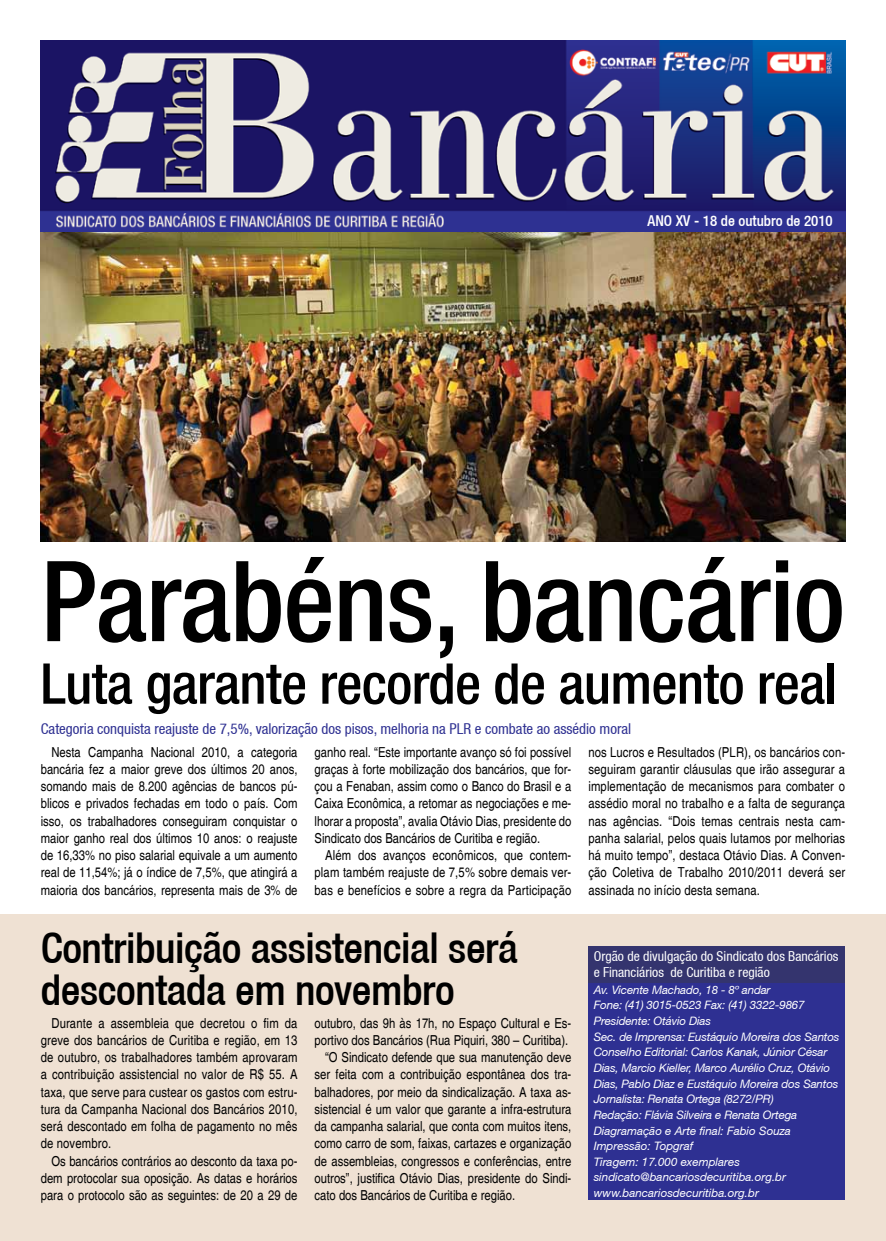
<style>
.page{position:relative;width:886px;height:1241px;background:#fff}
.page>*{position:absolute;margin:0;border:0;box-sizing:border-box;transform-origin:0 0}
.t1{font:500 condensed 111.88px "Helvetica 67";letter-spacing:-.01em;color:#000}
.t2{font:500 condensed 56.25px "Helvetica 67";letter-spacing:-.01em;color:#000}
.t3{font:500 condensed 42.5px/42.5px "Helvetica 67";letter-spacing:-.01em;color:#000}
.t4{font:condensed 15px "Helvetica 57";color:#2e3092}
.t5{font:500 condensed 14.88px "Helvetica 67";color:#fff}
.t6{font:condensed 13.75px/17.2px "Helvetica";color:#000;text-align:justify}
.t7{font:condensed 13.75px/16.5px "Helvetica 57";color:#fff}
.t8{font:italic 11.62px/15.6px "Helvetica 56";letter-spacing:-.015em;color:#fff}
</style>
<div class="page">
<div style="left:0;top:914px;width:886px;height:326px;background:#efe1d3"></div>
<img style="left:41px;top:231px;width:804px;height:310px">
<img style="left:41px;top:41px;width:804px;height:190px">
<div style="left:588px;top:982px;width:257px;height:217px;background:#2e3092"></div>
<div style="left:588px;top:945px;width:257px;height:37px;background:#34346e"></div>
<p class="t5" style="left:647px;top:212px;width:187px">ANO XV - 18 de outubro de 2010</p>
<h1 class="t1" style="left:41px;top:534px;width:806px">Parabéns, bancário</h1>
<h2 class="t2" style="left:41px;top:650px;width:798px">Luta garante recorde de aumento real</h2>
<p class="t6" style="left:588px;top:743px;width:258px">nos Lucros e Resultados (PLR), os bancários con&shy;seguiram garantir cláusulas que irão assegurar a implementação de mecanismos para combater o assédio moral no trabalho e a falta de segurança nas agências. “Dois temas centrais nesta cam&shy;panha salarial, pelos quais lutamos por melhorias há muito tempo”, destaca Otávio Dias. A Conven&shy;ção Coletiva de Trabalho 2010/2011 deverá ser assinada no início desta semana.</p>
<p class="t4" style="left:41px;top:720px;width:592px">Categoria conquista reajuste de 7,5%, valorização dos pisos, melhoria na PLR e combate ao assédio moral</p>
<p class="t6" style="left:41px;top:743px;width:258px;text-indent:11px">Nesta Campanha Nacional 2010, a categoria bancária fez a maior greve dos últimos 20 anos, somando mais de 8.200 agências de bancos pú&shy;blicos e privados fechadas em todo o país. Com isso, os trabalhadores conseguiram conquistar o maior ganho real dos últimos 10 anos: o reajuste de 16,33% no piso salarial equivale a um aumento real de 11,54%; já o índice de 7,5%, que atingirá a maioria dos bancários, representa mais de 3% de</p>
<p class="t6" style="left:315px;top:743px;width:258px">ganho real. “Este importante avanço só foi possível graças à forte mobilização dos bancários, que for&shy;çou a Fenaban, assim como o Banco do Brasil e a Caixa Econômica, a retomar as negociações e me&shy;lhorar a proposta”, avalia Otávio Dias, presidente do Sindicato dos Bancários de Curitiba e região.</p>
<p class="t6" style="left:315px;top:846px;width:258px;text-indent:11px">Além dos avanços econômicos, que contem&shy;plam também reajuste de 7,5% sobre demais ver&shy;bas e benefícios e sobre a regra da Participação</p>
<h3 class="t3" style="left:41px;top:925px;width:479px">Contribuição assistencial será descontada em novembro</h3>
<p class="t6" style="left:315px;top:1014px;width:258px">outubro, das 9h às 17h, no Espaço Cultural e Es-</p>
<p class="t6" style="left:315px;top:1031px;width:255px">portivo dos Bancários (Rua Piquiri, 380 – Curitiba).</p>
<p class="t6" style="left:325px;top:1048px;width:248px">“O Sindicato defende que sua manutenção deve</p>
<p class="t6" style="left:315px;top:1065px;width:258px">ser feita com a contribuição espontânea dos tra-</p>
<p class="t6" style="left:315px;top:1083px;width:258px">balhadores, por meio da sindicalização. A taxa as-</p>
<p class="t6" style="left:315px;top:1100px;width:258px">sistencial é um valor que garante a infra-estrutura</p>
<p class="t6" style="left:315px;top:1117px;width:258px">da campanha salarial, que conta com muitos itens,</p>
<p class="t6" style="left:315px;top:1134px;width:258px">como carro de som, faixas, cartazes e organização</p>
<p class="t6" style="left:315px;top:1152px;width:258px">de assembleias, congressos e conferências, entre</p>
<p class="t6" style="left:315px;top:1169px;width:258px">outros”, justifica Otávio Dias, presidente do Sindi-</p>
<p class="t6" style="left:315px;top:1186px;width:202px">cato dos Bancários de Curitiba e região.</p>
<p class="t6" style="left:41px;top:1014px;width:258px;text-indent:11px">Durante a assembleia que decretou o fim da greve dos bancários de Curitiba e região, em 13 de outubro, os trabalhadores também aprovaram a contribuição assistencial no valor de R$ 55. A taxa, que serve para custear os gastos com estru&shy;tura da Campanha Nacional dos Bancários 2010, será descontado em folha de pagamento no mês de novembro.</p>
<p class="t6" style="left:41px;top:1152px;width:258px;text-indent:11px">Os bancários contrários ao desconto da taxa po&shy;dem protocolar sua oposição. As datas e horários para o protocolo são as seguintes: de 20 a 29 de</p>
<p class="t7" style="left:594px;top:947px;width:246px">Orgão de divulgação do Sindicato dos Bancários e Financiários de Curitiba e região</p>
<p class="t8" style="left:594px;top:981px;width:247px">Av. Vicente Machado, 18 - 8º andar<br>Fone: (41) 3015-0523 Fax: (41) 3322-9867<br>Presidente: Otávio Dias<br>Sec. de Imprensa: Eustáquio Moreira dos Santos Conselho Editorial: Carlos Kanak, Júnior César Dias, Marcio Kieller, Marco Aurélio Cruz, Otávio Dias, Pablo Diaz e Eustáquio Moreira dos Santos Jornalista: Renata Ortega (8272/PR)<br>Redação: Flávia Silveira e Renata Ortega Diagramação e Arte final: Fabio Souza Impressão: Topgraf<br>Tiragem: 17.000 exemplares sindicato@bancariosdecuritiba.org.br www.bancariosdecuritiba.org.br</p>
</div>
